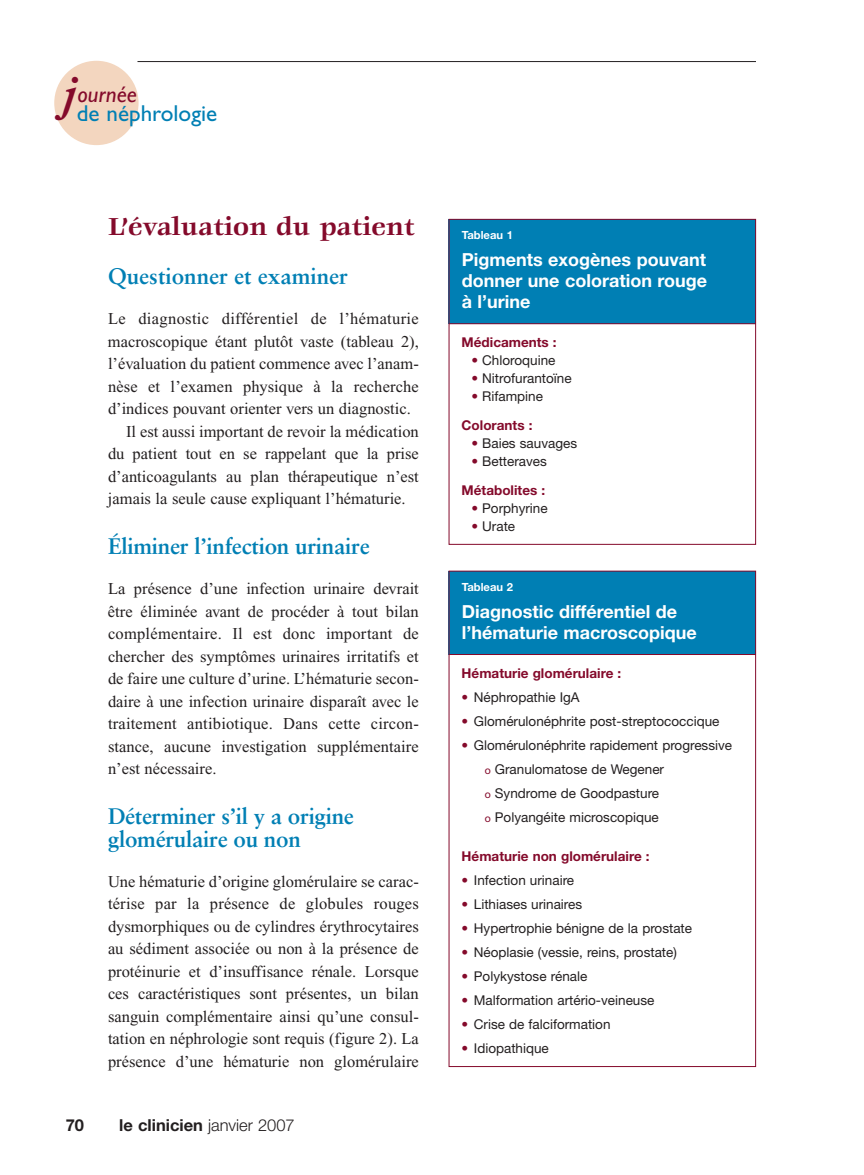
<style>
.page{position:relative;width:864px;height:1175px;background:#fff}
.page>*{position:absolute;margin:0;border:0;box-sizing:border-box;transform-origin:0 0}
.t1{font:700 27px "Veljovic";color:#840a2b}
.t2{font:23.1px/19.2px "Gill Sans";color:#007fb4}
.t3{font:700 22.5px/22.5px "Sabon";letter-spacing:-.01em;color:#007fb4}
.t4{font:700 18px/21px "Helvetica Neue";color:#fff;text-align:justify}
.t5{font:16.5px/22.5px "Times";color:#231f20;text-align:justify}
.t6{font:16.5px "Times";letter-spacing:.02em;color:#231f20}
.t7{font:700 16.5px "Helvetica Neue";color:#231f20}
.t8{font:13.5px/24px "Helvetica Neue";color:#231f20}
.t9{font:700 13.5px/28.8px "Helvetica Neue";color:#840a2b}
.t10{font:700 11.25px "Helvetica Neue";color:#fff}
.s1{font-family:"Clearface";font-weight:700;font-style:italic;font-size:47.85px;color:#840a2b}
.s2{font-style:italic;color:#840a2b}
.s3{font-weight:300}
.s4{color:#840a2b}
.s5{font-weight:400}
.s6{font-weight:400;color:#231f20}
.s7{font-size:10.5px;color:#840a2b}
</style>
<div class="page">
<hr style="left:137px;top:61px;width:619px;height:1px;background:#231f20">
<div style="left:54px;top:61px;width:85px;height:84px;background:#f3d6bf;border-radius:50%"></div>
<div style="left:449px;top:219px;width:307px;height:104px;background:#007fb4"></div>
<div style="left:449px;top:219px;width:307px;height:325px;border:1px solid #840a2b"></div>
<hr style="left:449px;top:323px;width:307px;height:1px;background:#840a2b">
<div style="left:449px;top:571px;width:307px;height:83px;background:#007fb4"></div>
<div style="left:449px;top:571px;width:307px;height:495px;border:1px solid #840a2b"></div>
<hr style="left:449px;top:654px;width:307px;height:1px;background:#840a2b">
<h2 class="t2" style="left:77px;top:87px;width:142px;text-indent:-13px"><span class="s1">j</span><span class="s2">ournée<br></span>de néphrologie</h2>
<h1 class="t1" style="left:108px;top:216px;width:308px">L’évaluation du patient</h1>
<h3 class="t3" style="left:108px;top:266px;width:241px">Questionner et examiner</h3>
<p class="t6" style="left:108px;top:313px;width:312px">Le diagnostic différentiel de l’hématurie</p>
<p class="t5" style="left:108px;top:331px;width:312px">macroscopique étant plutôt vaste (tableau 2),</p>
<p class="t5" style="left:108px;top:354px;width:312px">l’évaluation du patient commence avec l’anam-</p>
<p class="t5" style="left:108px;top:376px;width:312px">nèse et l’examen physique à la recherche</p>
<p class="t5" style="left:108px;top:399px;width:304px">d’indices pouvant orienter vers un diagnostic.</p>
<p class="t5" style="left:126px;top:421px;width:294px">Il est aussi important de revoir la médication</p>
<p class="t5" style="left:108px;top:444px;width:312px">du patient tout en se rappelant que la prise</p>
<p class="t5" style="left:108px;top:466px;width:312px">d’anticoagulants au plan thérapeutique n’est</p>
<p class="t5" style="left:108px;top:489px;width:299px">jamais la seule cause expliquant l’hématurie.</p>
<h3 class="t3" style="left:108px;top:537px;width:263px">Éliminer l’infection urinaire</h3>
<p class="t5" style="left:108px;top:579px;width:312px">La présence d’une infection urinaire devrait être éliminée avant de procéder à tout bilan complémentaire. Il est donc important de chercher des symptômes urinaires irritatifs et de faire une culture d’urine. L’hématurie secon&shy;daire à une infection urinaire disparaît avec le traitement antibiotique. Dans cette circon&shy;stance, aucune investigation supplémentaire n’est nécessaire.</p>
<h3 class="t3" style="left:108px;top:807px;width:247px">Déterminer s’il y a origine glomérulaire ou non</h3>
<p class="t5" style="left:108px;top:871px;width:312px">Une hématurie d’origine glomérulaire se carac&shy;térise par la présence de globules rouges dysmorphiques ou de cylindres érythrocytaires au sédiment associée ou non à la présence de protéinurie et d’insuffisance rénale. Lorsque ces caractéristiques sont présentes, un bilan sanguin complémentaire ainsi qu’une consul&shy;tation en néphrologie sont requis (figure 2). La présence d’une hématurie non glomérulaire</p>
<p class="t7" style="left:66px;top:1119px;width:20px">70</p>
<p class="t7" style="left:119px;top:1119px;width:177px">le clinicien <span class="s3">janvier 2007</span></p>
<p class="t10" style="left:462px;top:231px;width:53px">Tableau 1</p>
<p class="t4" style="left:462px;top:251px;width:247px">Pigments exogènes pouvant donner une coloration rouge à l’urine</p>
<p class="t9" style="left:462px;top:329px;width:97px">Médicaments :</p>
<p class="t8" style="left:471px;top:349px;width:86px"><span class="s4">•</span> Chloroquine</p>
<p class="t8" style="left:471px;top:367px;width:102px"><span class="s4">•</span> Nitrofurantoïne</p>
<p class="t9" style="left:462px;top:383px;width:83px;text-indent:10px"><span class="s5">•</span> <span class="s6">Rifampine<br></span>Colorants :</p>
<p class="t8" style="left:471px;top:432px;width:107px"><span class="s4">•</span> Baies sauvages</p>
<p class="t9" style="left:462px;top:448px;width:87px;text-align:right"><span class="s5">•</span> <span class="s6">Betteraves<br></span>Métabolites :</p>
<p class="t8" style="left:471px;top:497px;width:78px"><span class="s4">•</span> Porphyrine</p>
<p class="t8" style="left:471px;top:515px;width:45px"><span class="s4">•</span> Urate</p>
<p class="t10" style="left:462px;top:583px;width:53px">Tableau 2</p>
<p class="t4" style="left:462px;top:602px;width:237px">Diagnostic différentiel de l’hématurie macroscopique</p>
<p class="t9" style="left:462px;top:659px;width:161px">Hématurie glomérulaire :</p>
<p class="t8" style="left:462px;top:686px;width:120px"><span class="s4">•</span> Néphropathie IgA</p>
<p class="t8" style="left:462px;top:710px;width:259px"><span class="s4">•</span> Glomérulonéphrite post-streptococcique</p>
<p class="t8" style="left:485px;top:734px;width:249px;text-indent:-23px"><span class="s4">•</span> Glomérulonéphrite rapidement progressive <span class="s7">o</span> Granulomatose de Wegener<br><span class="s7">o</span> Syndrome de Goodpasture<br><span class="s7">o</span> Polyangéite microscopique</p>
<p class="t9" style="left:462px;top:843px;width:190px">Hématurie non glomérulaire :</p>
<p class="t8" style="left:462px;top:869px;width:114px"><span class="s4">•</span> Infection urinaire</p>
<p class="t8" style="left:462px;top:893px;width:122px"><span class="s4">•</span> Lithiases urinaires</p>
<p class="t8" style="left:462px;top:917px;width:232px"><span class="s4">•</span> Hypertrophie bénigne de la prostate</p>
<p class="t8" style="left:462px;top:941px;width:217px"><span class="s4">•</span> Néoplasie (vessie, reins, prostate)</p>
<p class="t8" style="left:462px;top:965px;width:127px"><span class="s4">•</span> Polykystose rénale</p>
<p class="t8" style="left:462px;top:989px;width:194px"><span class="s4">•</span> Malformation artério-veineuse</p>
<p class="t8" style="left:462px;top:1013px;width:150px"><span class="s4">•</span> Crise de falciformation</p>
<p class="t8" style="left:462px;top:1037px;width:89px"><span class="s4">•</span> Idiopathique</p>
</div>
